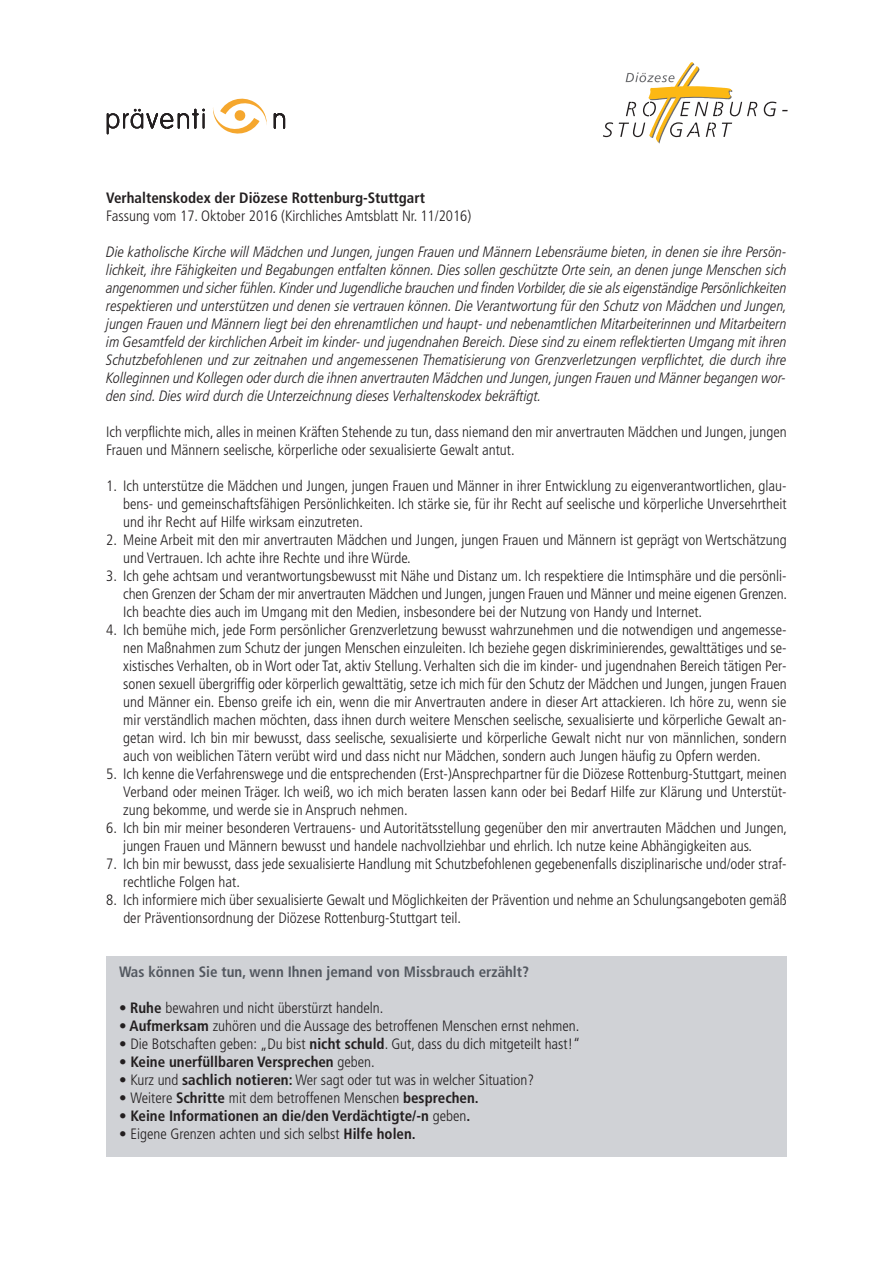
<style>
.page{position:relative;width:893px;height:1263px;background:#fff}
.page>*{position:absolute;margin:0;border:0;box-sizing:border-box;transform-origin:0 0}
.t1{font:300 condensed 15px/18px "Frutiger";color:#231f20}
.t2{font:italic 300 condensed 15px/18px "Frutiger LT Pro";color:#231f20;text-align:justify}
.t3{font:700 condensed 15px "Frutiger";color:#231f20}
.t4{font:700 condensed 15px "Frutiger";color:#535860}
.s1{font-weight:700}
.s2{font-weight:300}
</style>
<div class="page">
<div style="left:106px;top:956px;width:681px;height:201px;background:#d0d2d6"></div>
<svg style="left:107px;top:109px;width:98px;height:25px"></svg>
<svg style="left:274px;top:113px;width:11px;height:16px"></svg>
<svg style="left:213px;top:99px;width:54px;height:35px"></svg>
<svg style="left:603px;top:122px;width:10px;height:15px"></svg>
<svg style="left:764px;top:102px;width:12px;height:14px"></svg>
<svg style="left:619px;top:62px;width:138px;height:81px"></svg>
<p class="t3" style="left:106px;top:191px;width:320px">Verhaltenskodex der Diözese Rottenburg-Stuttgart</p>
<p class="t1" style="left:106px;top:208px;width:367px">Fassung vom 17. Oktober 2016 (Kirchliches Amtsblatt Nr. 11/2016)</p>
<p class="t2" style="left:106px;top:244px;width:682px">Die katholische Kirche will Mädchen und Jungen, jungen Frauen und Männern Lebensräume bieten, in denen sie ihre Persön&shy;lichkeit, ihre Fähigkeiten und Begabungen entfalten können. Dies sollen geschützte Orte sein, an denen junge Menschen sich angenommen und sicher fühlen. Kinder und Jugendliche brauchen und finden Vorbilder, die sie als eigenständige Persönlichkeiten respektieren und unterstützen und denen sie vertrauen können. Die Verantwortung für den Schutz von Mädchen und Jungen, jungen Frauen und Männern liegt bei den ehrenamtlichen und haupt- und nebenamtlichen Mitarbeiterinnen und Mitarbeitern im Gesamtfeld der kirchlichen Arbeit im kinder- und jugendnahen Bereich. Diese sind zu einem reflektierten Umgang mit ihren Schutzbefohlenen und zur zeitnahen und angemessenen Thematisierung von Grenzverletzungen verpflichtet, die durch ihre Kolleginnen und Kollegen oder durch die ihnen anvertrauten Mädchen und Jungen, jungen Frauen und Männer begangen wor&shy;den sind. Dies wird durch die Unterzeichnung dieses Verhaltenskodex bekräftigt.</p>
<p class="t1" style="left:106px;top:424px;width:682px">Ich verpflichte mich, alles in meinen Kräften Stehende zu tun, dass niemand den mir anvertrauten Mädchen und Jungen, jungen<br>Frauen und Männern seelische, körperliche oder sexualisierte Gewalt antut.</p>
<p class="t1" style="left:123px;top:478px;width:665px;text-align:justify;text-indent:-17px">1. Ich unterstütze die Mädchen und Jungen, jungen Frauen und Männer in ihrer Entwicklung zu eigenverantwortlichen, glau&shy;bens- und gemeinschaftsfähigen Persönlichkeiten. Ich stärke sie, für ihr Recht auf seelische und körperliche Unversehrtheit und ihr Recht auf Hilfe wirksam einzutreten.</p>
<p class="t1" style="left:123px;top:532px;width:665px;text-indent:-17px">2. Meine Arbeit mit den mir anvertrauten Mädchen und Jungen, jungen Frauen und Männern ist geprägt von Wertschätzung und Vertrauen. Ich achte ihre Rechte und ihre Würde.</p>
<p class="t1" style="left:123px;top:568px;width:665px;text-align:justify;text-indent:-17px">3. Ich gehe achtsam und verantwortungsbewusst mit Nähe und Distanz um. Ich respektiere die Intimsphäre und die persönli&shy;chen Grenzen der Scham der mir anvertrauten Mädchen und Jungen, jungen Frauen und Männer und meine eigenen Grenzen.<br>Ich beachte dies auch im Umgang mit den Medien, insbesondere bei der Nutzung von Handy und Internet.</p>
<p class="t1" style="left:123px;top:622px;width:665px;text-align:justify;text-indent:-17px">4. Ich bemühe mich, jede Form persönlicher Grenzverletzung bewusst wahrzunehmen und die notwendigen und angemesse&shy;nen Maßnahmen zum Schutz der jungen Menschen einzuleiten. Ich beziehe gegen diskriminierendes, gewalttätiges und se&shy;xistisches Verhalten, ob in Wort oder Tat, aktiv Stellung. Verhalten sich die im kinder- und jugendnahen Bereich tätigen Per&shy;sonen sexuell übergriffig oder körperlich gewalttätig, setze ich mich für den Schutz der Mädchen und Jungen, jungen Frauen und Männer ein. Ebenso greife ich ein, wenn die mir Anvertrauten andere in dieser Art attackieren. Ich höre zu, wenn sie mir verständlich machen möchten, dass ihnen durch weitere Menschen seelische, sexualisierte und körperliche Gewalt an&shy;getan wird. Ich bin mir bewusst, dass seelische, sexualisierte und körperliche Gewalt nicht nur von männlichen, sondern auch von weiblichen Tätern verübt wird und dass nicht nur Mädchen, sondern auch Jungen häufig zu Opfern werden.</p>
<p class="t1" style="left:123px;top:766px;width:665px;text-align:justify;text-indent:-17px">5. Ich kenne die Verfahrenswege und die entsprechenden (Erst-)Ansprechpartner für die Diözese Rottenburg-Stuttgart, meinen Verband oder meinen Träger. Ich weiß, wo ich mich beraten lassen kann oder bei Bedarf Hilfe zur Klärung und Unterstüt&shy;zung bekomme, und werde sie in Anspruch nehmen.</p>
<p class="t1" style="left:123px;top:820px;width:665px;text-indent:-17px">6. Ich bin mir meiner besonderen Vertrauens- und Autoritätsstellung gegenüber den mir anvertrauten Mädchen und Jungen, jungen Frauen und Männern bewusst und handele nachvollziehbar und ehrlich. Ich nutze keine Abhängigkeiten aus.</p>
<p class="t1" style="left:123px;top:856px;width:665px;text-indent:-17px">7. Ich bin mir bewusst, dass jede sexualisierte Handlung mit Schutzbefohlenen gegebenenfalls disziplinarische und/oder straf&shy;rechtliche Folgen hat.</p>
<p class="t1" style="left:123px;top:892px;width:665px;text-indent:-17px">8. Ich informiere mich über sexualisierte Gewalt und Möglichkeiten der Prävention und nehme an Schulungsangeboten gemäß der Präventionsordnung der Diözese Rottenburg-Stuttgart teil.</p>
<p class="t4" style="left:119px;top:965px;width:411px">Was können Sie tun, wenn Ihnen jemand von Missbrauch erzählt?</p>
<p class="t1" style="left:119px;top:1000px;width:266px">• <span class="s1">Ruhe</span> bewahren und nicht überstürzt handeln.</p>
<p class="t1" style="left:119px;top:1018px;width:462px"><span class="s1">• Aufmerksam</span> zuhören und die Aussage des betroffenen Menschen ernst nehmen.</p>
<p class="t1" style="left:119px;top:1036px;width:463px"><span class="s1">•</span> Die Botschaften geben: „Du bist <span class="s1">nicht schuld</span>. Gut, dass du dich mitgeteilt hast!“</p>
<p class="t3" style="left:119px;top:1055px;width:257px">• Keine unerfüllbaren Versprechen <span class="s2">geben.</span></p>
<p class="t1" style="left:119px;top:1072px;width:416px"><span class="s1">•</span> Kurz und <span class="s1">sachlich notieren:</span> Wer sagt oder tut was in welcher Situation?</p>
<p class="t1" style="left:119px;top:1090px;width:361px"><span class="s1">•</span> Weitere <span class="s1">Schritte</span> mit dem betroffenen Menschen <span class="s1">besprechen.</span></p>
<p class="t3" style="left:119px;top:1109px;width:353px">• Keine Informationen an die/den Verdächtigte/-n <span class="s2">geben</span>.</p>
<p class="t1" style="left:119px;top:1126px;width:298px"><span class="s1">•</span> Eigene Grenzen achten und sich selbst <span class="s1">Hilfe holen.</span></p>
</div>
